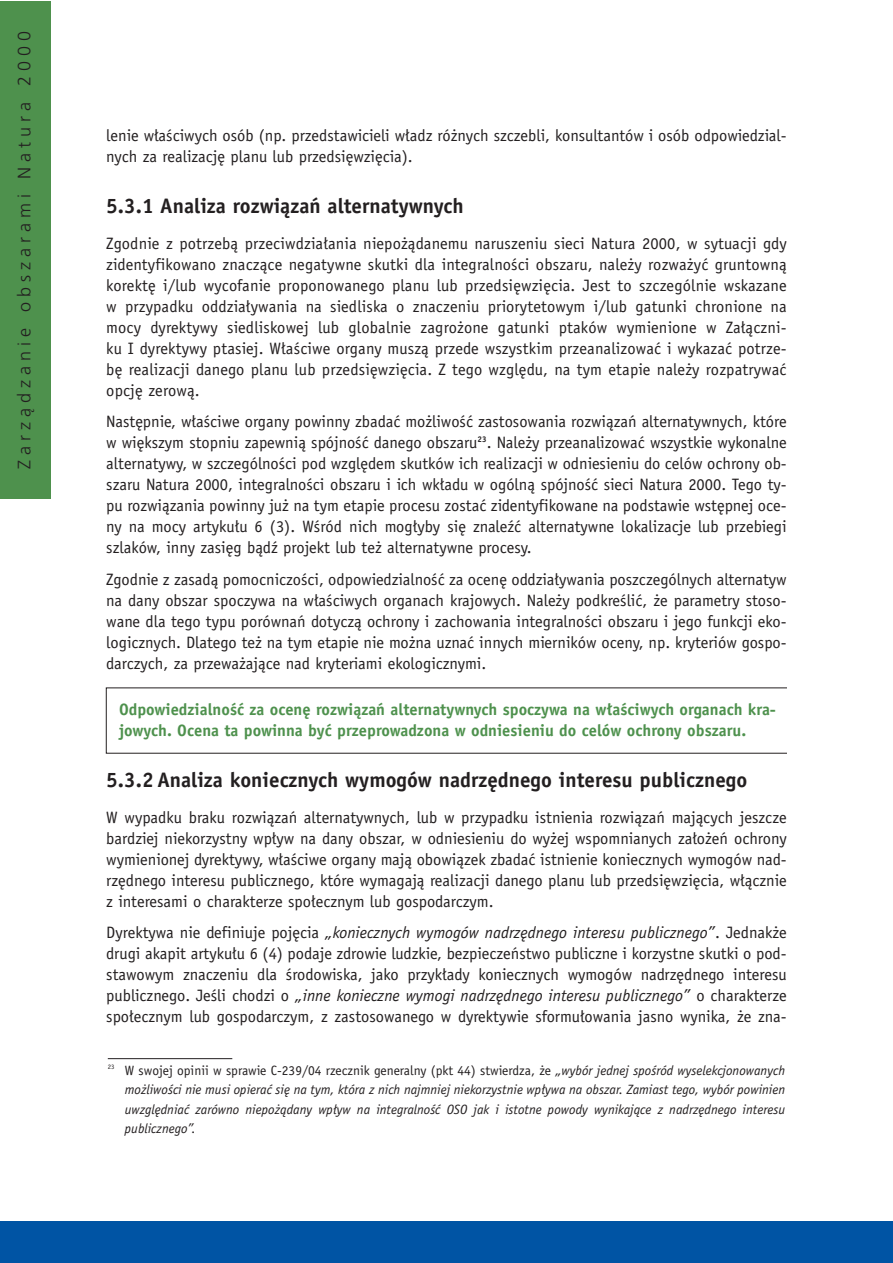
<style>
.page{position:relative;width:893px;height:1263px;background:#fff}
.page>*{position:absolute;margin:0;border:0;box-sizing:border-box;transform-origin:0 0}
.t1{font:21px "Officina Sans Bold PL";color:#231f20}
.t2{font:300 18px "Frutiger CE";letter-spacing:.28em;color:#231f20}
.t3{font:16.5px/21px "Officina Sans Book PL";color:#231f20;text-align:justify}
.t4{font:16.5px "Officina Sans Book Italic PL";color:#231f20}
.t5{font:16.5px/21px "Officina Sans Bold PL";color:#4e914d}
.t6{font:13.5px/19.5px "Officina Sans Book Italic PL";color:#231f20;text-align:justify}
.t7{font:13.5px "Officina Sans Book PL";color:#231f20}
.s1{font-family:"Officina Sans Book PL"}
.s2{font-family:"Officina Sans Book Italic PL"}
</style>
<div class="page">
<div style="left:0;top:1222px;width:893px;height:41px;background:#0054a4"></div>
<div style="left:0;top:1px;width:51px;height:498px;background:#4e914d"></div>
<hr style="left:108px;top:1058px;width:124px;height:1px;background:#231f20">
<p class="t2" style="left:18px;top:469px;width:439px;rotate:-90deg">Zarządzanie obszarami Natura 2000</p>
<p class="t3" style="left:106px;top:127px;width:682px">lenie w∏aÊciwych osób (np. przedstawicieli w∏adz ró˝nych szczebli, konsultantów i osób odpowiedzial&shy;nych za realizacj´ planu lub przedsi´wzi´cia).</p>
<p class="t1" style="left:106px;top:198px;width:359px">5.3.1 Analiza rozwiàzaƒ alternatywnych</p>
<p class="t3" style="left:106px;top:234px;width:682px">Zgodnie z potrzebà przeciwdzia∏ania niepo˝àdanemu naruszeniu sieci Natura 2000, w sytuacji gdy zidentyfikowano znaczàce negatywne skutki dla integralnoÊci obszaru, nale˝y rozwa˝yç gruntownà korekt´ i/lub wycofanie proponowanego planu lub przedsi´wzi´cia. Jest to szczególnie wskazane w przypadku oddzia∏ywania na siedliska o znaczeniu priorytetowym i/lub gatunki chronione na mocy dyrektywy siedliskowej lub globalnie zagro˝one gatunki ptaków wymienione w Za∏àczni&shy;ku I dyrektywy ptasiej. W∏aÊciwe organy muszà przede wszystkim przeanalizowaç i wykazaç potrze&shy;b´ realizacji danego planu lub przedsi´wzi´cia. Z tego wzgl´du, na tym etapie nale˝y rozpatrywaç opcj´ zerowà.</p>
<p class="t3" style="left:106px;top:413px;width:682px">Nast´pnie, w∏aÊciwe organy powinny zbadaç mo˝liwoÊç zastosowania rozwiàzaƒ alternatywnych, które w wi´kszym stopniu zapewnià spójnoÊç danego obszaru<sup>23</sup>. Nale˝y przeanalizowaç wszystkie wykonalne alternatywy, w szczególnoÊci pod wzgl´dem skutków ich realizacji w odniesieniu do celów ochrony ob&shy;szaru Natura 2000, integralnoÊci obszaru i ich wk∏adu w ogólnà spójnoÊç sieci Natura 2000. Tego ty&shy;pu rozwiàzania powinny ju˝ na tym etapie procesu zostaç zidentyfikowane na podstawie wst´pnej oce&shy;ny na mocy artyku∏u 6 (3). WÊród nich mog∏yby si´ znaleêç alternatywne lokalizacje lub przebiegi szlaków, inny zasi´g bàdê projekt lub te˝ alternatywne procesy.</p>
<p class="t3" style="left:106px;top:570px;width:682px">Zgodnie z zasadà pomocniczoÊci, odpowiedzialnoÊç za ocen´ oddzia∏ywania poszczególnych alternatyw na dany obszar spoczywa na w∏aÊciwych organach krajowych. Nale˝y podkreÊliç, ˝e parametry stoso&shy;wane dla tego typu porównaƒ dotyczà ochrony i zachowania integralnoÊci obszaru i jego funkcji eko&shy;logicznych. Dlatego te˝ na tym etapie nie mo˝na uznaç innych mierników oceny, np. kryteriów gospo&shy;darczych, za przewa˝ajàce nad kryteriami ekologicznymi.</p>
<p class="t5" style="left:119px;top:701px;width:658px">OdpowiedzialnoÊç za ocen´ rozwiàzaƒ alternatywnych spoczywa na w∏aÊciwych organach kra&shy;jowych. Ocena ta powinna byç przeprowadzona w odniesieniu do celów ochrony obszaru.</p>
<p class="t1" style="left:106px;top:772px;width:642px">5.3.2 Analiza koniecznych wymogów nadrz´dnego interesu publicznego</p>
<p class="t3" style="left:106px;top:808px;width:682px">W wypadku braku rozwiàzaƒ alternatywnych, lub w przypadku istnienia rozwiàzaƒ majàcych jeszcze bardziej niekorzystny wp∏yw na dany obszar, w odniesieniu do wy˝ej wspomnianych za∏o˝eƒ ochrony wymienionej dyrektywy, w∏aÊciwe organy majà obowiàzek zbadaç istnienie koniecznych wymogów nad&shy;rz´dnego interesu publicznego, które wymagajà realizacji danego planu lub przedsi´wzi´cia, w∏àcznie z interesami o charakterze spo∏ecznym lub gospodarczym.</p>
<p class="t4" style="left:106px;top:926px;width:682px"><span class="s1">Dyrektywa nie definiuje poj´cia</span> „koniecznych wymogów nadrz´dnego interesu publicznego”<span class="s1">. Jednak˝e</span></p>
<p class="t3" style="left:106px;top:945px;width:682px">drugi akapit artyku∏u 6 (4) podaje zdrowie ludzkie, bezpieczeƒstwo publiczne i korzystne skutki o pod&shy;stawowym znaczeniu dla Êrodowiska, jako przyk∏ady koniecznych wymogów nadrz´dnego interesu</p>
<p class="t4" style="left:106px;top:989px;width:682px"><span class="s1">publicznego. JeÊli chodzi o</span> „inne konieczne wymogi nadrz´dnego interesu publicznego” <span class="s1">o charakterze</span></p>
<p class="t3" style="left:106px;top:1008px;width:682px">spo∏ecznym lub gospodarczym, z zastosowanego w dyrektywie sformu∏owania jasno wynika, ˝e zna-</p>
<p class="t7" style="left:108px;top:1065px;width:679px"><sup>23</sup> W swojej opinii w sprawie C-239/04 rzecznik generalny (pkt 44) stwierdza, ˝e <span class="s2">„wybór jednej spoÊród wyselekcjonowanych</span></p>
<p class="t6" style="left:125px;top:1081px;width:662px">mo˝liwoÊci nie musi opieraç si´ na tym, która z nich najmniej niekorzystnie wp∏ywa na obszar. Zamiast tego, wybór powinien uwzgl´dniaç zarówno niepo˝àdany wp∏yw na integralnoÊç OSO jak i istotne powody wynikajàce z nadrz´dnego interesu publicznego”.</p>
</div>
